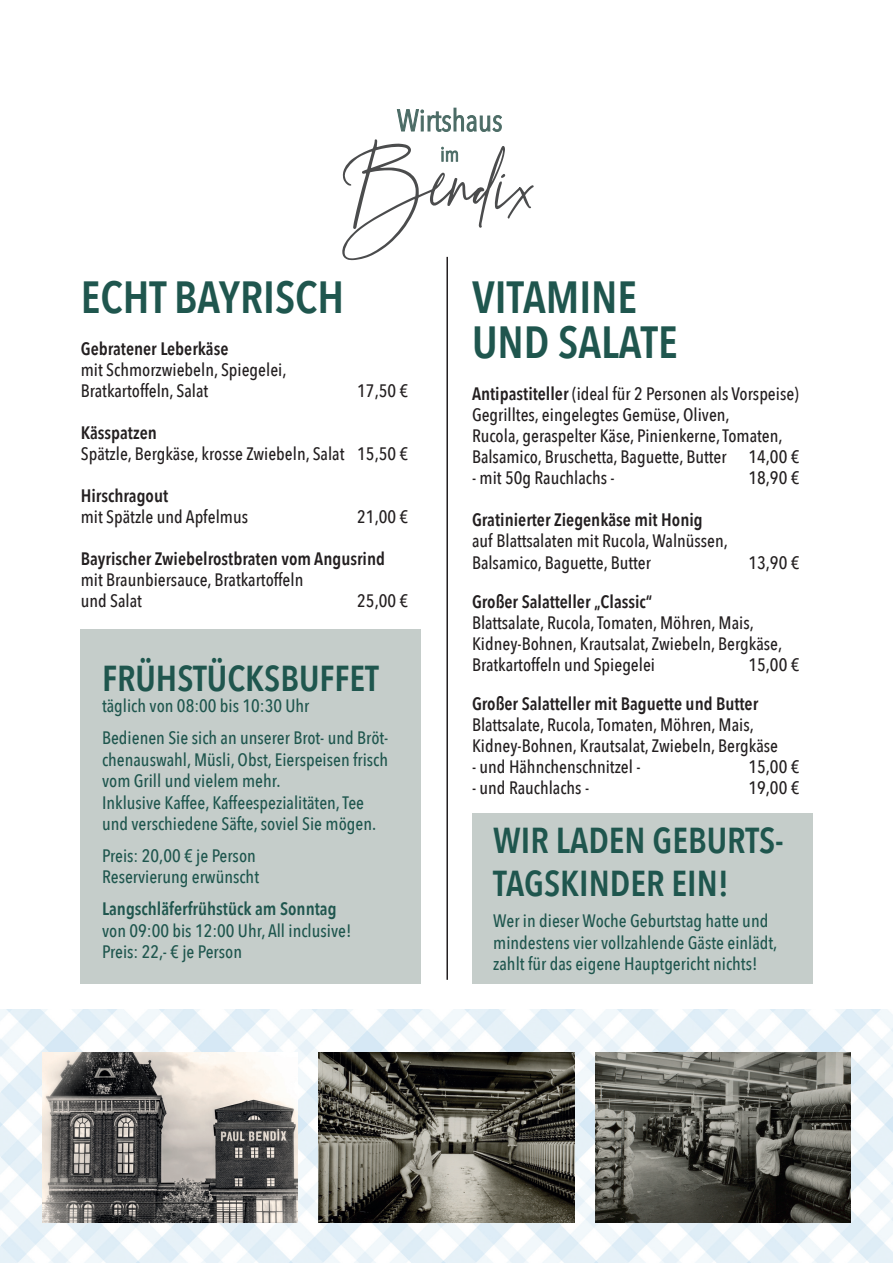
<style>
.page{position:relative;width:893px;height:1263px;background:#fff}
.page>*{position:absolute;margin:0;border:0;box-sizing:border-box;transform-origin:0 0}
.t1{font:600 45px "Avenir Next Condensed";color:#1f564e}
.t2{font:600 36px/43.2px "Avenir Next Condensed";color:#1f564e}
.t3{font:500 18px/21px "Avenir Next Condensed";color:#231f20}
.t4{font:500 18px/21.6px "Avenir Next Condensed";color:#1f564e}
.t5{font:600 18px "Avenir Next Condensed";color:#231f20}
.t6{font:600 18px "Avenir Next Condensed";color:#1f564e}
.s1{font-weight:600}
</style>
<div class="page">
<img style="left:0;top:1009px;width:893px;height:254px">
<hr style="left:446px;top:257px;width:2px;height:723px;background:#231f20">
<svg style="left:397px;top:108px;width:105px;height:24px"></svg>
<svg style="left:342px;top:139px;width:192px;height:121px"></svg>
<img style="left:43px;top:1052px;width:255px;height:170px">
<img style="left:319px;top:1052px;width:255px;height:170px">
<img style="left:595px;top:1052px;width:255px;height:170px">
<div style="left:472px;top:814px;width:340px;height:170px;background:#c5cdca"></div>
<div style="left:81px;top:629px;width:340px;height:355px;background:#c5cdca"></div>
<p class="t1" style="left:81px;top:258px;width:265px">ECHT BAYRISCH</p>
<p class="t5" style="left:81px;top:333px;width:149px">Gebratener Leberkäse</p>
<p class="t3" style="left:81px;top:359px;width:207px">mit Schmorzwiebeln, Spiegelei,</p>
<p class="t3" style="left:81px;top:380px;width:129px">Bratkartoffeln, Salat</p>
<p class="t3" style="left:357px;top:380px;width:52px">17,50 €</p>
<p class="t5" style="left:81px;top:417px;width:78px">Kässpatzen</p>
<p class="t3" style="left:81px;top:443px;width:329px">Spätzle, Bergkäse, krosse Zwiebeln, Salat 15,50 €</p>
<p class="t5" style="left:81px;top:480px;width:89px">Hirschragout</p>
<p class="t3" style="left:81px;top:506px;width:169px">mit Spätzle und Apfelmus</p>
<p class="t3" style="left:357px;top:506px;width:52px">21,00 €</p>
<p class="t5" style="left:81px;top:543px;width:306px">Bayrischer Zwiebelrostbraten vom Angusrind</p>
<p class="t3" style="left:81px;top:569px;width:224px">mit Braunbiersauce, Bratkartoffeln</p>
<p class="t3" style="left:81px;top:590px;width:63px">und Salat</p>
<p class="t3" style="left:357px;top:590px;width:52px">25,00 €</p>
<p class="t2" style="left:102px;top:656px;width:278px">FRÜHSTÜCKSBUFFET</p>
<p class="t4" style="left:102px;top:695px;width:209px">täglich von 08:00 bis 10:30 Uhr</p>
<p class="t4" style="left:102px;top:727px;width:288px;text-align:justify">Bedienen Sie sich an unserer Brot- und Bröt&shy;chenauswahl, Müsli, Obst, Eierspeisen frisch vom Grill und vielem mehr.</p>
<p class="t4" style="left:102px;top:791px;width:264px">Inklusive Kaffee, Kaffeespezialitäten, Tee</p>
<p class="t4" style="left:102px;top:813px;width:276px">und verschiedene Säfte, soviel Sie mögen.</p>
<p class="t4" style="left:102px;top:845px;width:155px">Preis: 20,00 € je Person</p>
<p class="t4" style="left:102px;top:866px;width:159px">Reservierung erwünscht</p>
<p class="t6" style="left:102px;top:893px;width:236px">Langschläferfrühstück am Sonntag</p>
<p class="t4" style="left:102px;top:919px;width:251px">von 09:00 bis 12:00 Uhr, All inclusive!</p>
<p class="t4" style="left:102px;top:941px;width:141px">Preis: 22,- € je Person</p>
<p class="t1" style="left:472px;top:258px;width:167px">VITAMINE</p>
<p class="t1" style="left:472px;top:303px;width:207px">UND SALATE</p>
<p class="t3" style="left:472px;top:383px;width:328px"><span class="s1">Antipastiteller</span> (ideal für 2 Personen als Vorspeise)</p>
<p class="t3" style="left:472px;top:404px;width:259px">Gegrilltes, eingelegtes Gemüse, Oliven,</p>
<p class="t3" style="left:472px;top:425px;width:329px">Rucola, geraspelter Käse, Pinienkerne, Tomaten,<br>Balsamico, Bruschetta, Baguette, Butter 14,00 €</p>
<p class="t3" style="left:472px;top:467px;width:144px">- mit 50g Rauchlachs -</p>
<p class="t3" style="left:748px;top:467px;width:52px">18,90 €</p>
<p class="t5" style="left:472px;top:504px;width:232px">Gratinierter Ziegenkäse mit Honig</p>
<p class="t3" style="left:472px;top:530px;width:257px">auf Blattsalaten mit Rucola, Walnüssen,</p>
<p class="t3" style="left:472px;top:553px;width:180px">Balsamico, Baguette, Butter</p>
<p class="t3" style="left:748px;top:553px;width:52px">13,90 €</p>
<p class="t5" style="left:472px;top:587px;width:182px">Großer Salatteller „Classic“</p>
<p class="t3" style="left:472px;top:613px;width:283px">Blattsalate, Rucola, Tomaten, Möhren, Mais,</p>
<p class="t3" style="left:472px;top:634px;width:312px">Kidney-Bohnen, Krautsalat, Zwiebeln, Bergkäse,</p>
<p class="t3" style="left:472px;top:655px;width:185px">Bratkartoffeln und Spiegelei</p>
<p class="t3" style="left:748px;top:655px;width:52px">15,00 €</p>
<p class="t5" style="left:472px;top:689px;width:288px">Großer Salatteller mit Baguette und Butter</p>
<p class="t3" style="left:472px;top:715px;width:283px">Blattsalate, Rucola, Tomaten, Möhren, Mais,</p>
<p class="t3" style="left:472px;top:736px;width:308px">Kidney-Bohnen, Krautsalat, Zwiebeln, Bergkäse</p>
<p class="t3" style="left:472px;top:757px;width:170px">- und Hähnchenschnitzel -</p>
<p class="t3" style="left:748px;top:757px;width:52px">15,00 €</p>
<p class="t3" style="left:472px;top:778px;width:119px">- und Rauchlachs -</p>
<p class="t3" style="left:748px;top:778px;width:52px">19,00 €</p>
<p class="t2" style="left:493px;top:817px;width:292px">WIR LADEN GEBURTS-<br>TAGSKINDER EIN!</p>
<p class="t4" style="left:493px;top:910px;width:286px">Wer in dieser Woche Geburtstag hatte und mindestens vier vollzahlende Gäste einlädt, zahlt für das eigene Hauptgericht nichts!</p>
</div>
